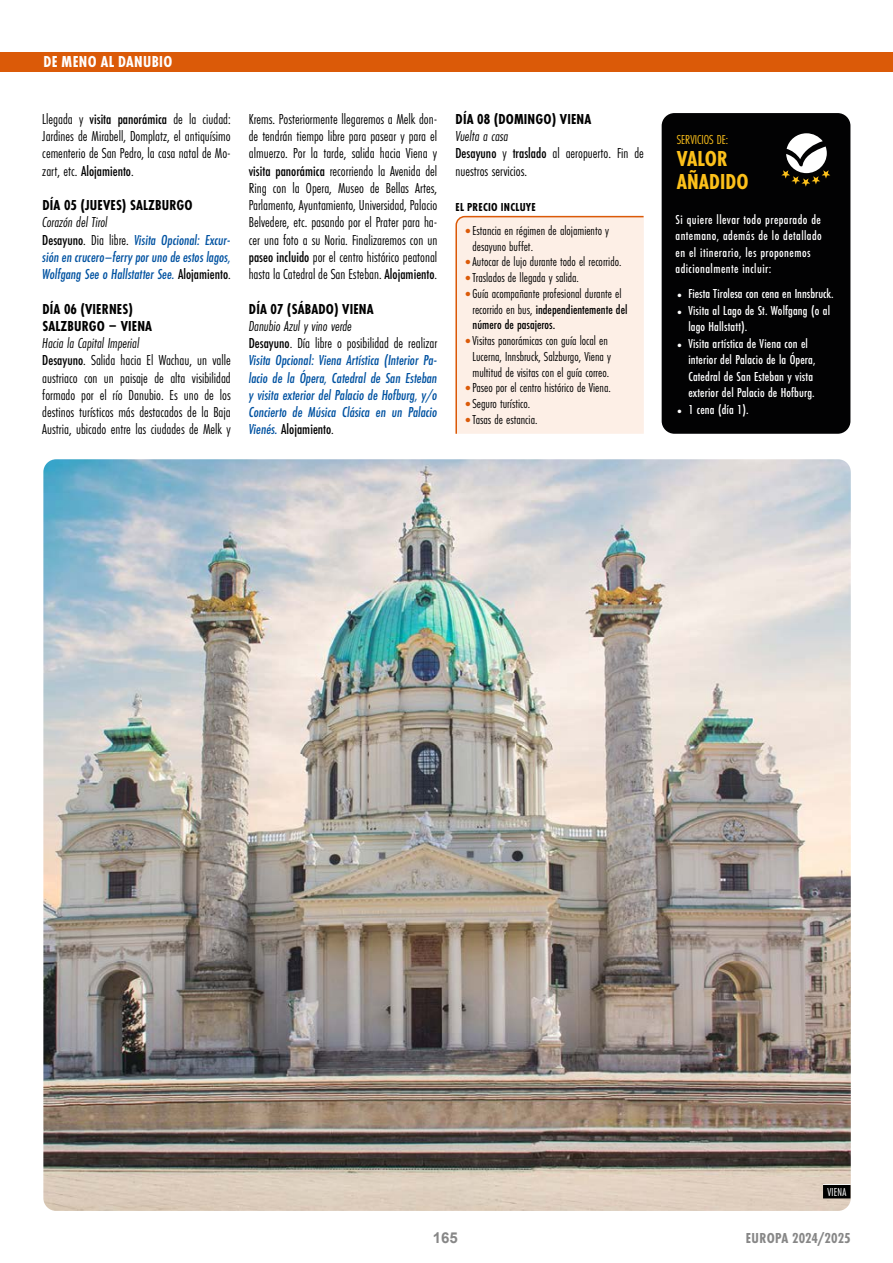
<style>
.page{position:relative;width:893px;height:1263px;background:#fff}
.page>*{position:absolute;margin:0;border:0;box-sizing:border-box;transform-origin:0 0}
.t1{font:700 22.5px/22.5px "Futura PT Cond";color:#fcc01a}
.t2{font:700 16.5px "Futura PT Cond";letter-spacing:.025em;color:#fff}
.t3{font:15px/17.2px "Futura PT Cond";color:#000;text-align:justify}
.t4{font:italic 500 15px/17.2px "Futura PT Cond";color:#0052a1}
.t5{font:700 15px/17.2px "Futura PT Cond";letter-spacing:.01em;color:#000}
.t6{font:700 15px "Futura PT Cond";letter-spacing:.005em;color:#878787}
.t7{font:700 15px "Arial";color:#878787}
.t8{font:13.5px/15.8px "Futura PT Cond";color:#000}
.t9{font:500 13.5px/16.5px "Futura PT Cond";letter-spacing:.01em;color:#fff}
.t10{font:500 13.5px/16.5px "Futura PT Cond";letter-spacing:.03em;color:#fff}
.t11{font:13.5px "Futura PT Cond";color:#fcc01a}
.t12{font:700 12px "Futura PT Cond";letter-spacing:.02em;color:#000}
.t13{font:12px "Futura PT Cond";letter-spacing:.02em;color:#fff}
.s1{font-weight:500}
.s2{font-weight:400;color:#000}
.s3{font-style:normal;color:#000}
.s4{font-weight:400;font-style:normal;color:#000}
.s5{font-style:italic}
.s6{font-family:"The Sans Cd LF3";font-weight:300;font-size:22.5px;color:#db5a08}
.s7{font-family:"The Sans Cd LF3";font-weight:300;font-size:18px}
</style>
<div class="page">
<div style="left:0;top:52px;width:893px;height:20px;background:#db5a08"></div>
<img style="left:43px;top:459px;width:808px;height:752px">
<svg style="left:823px;top:1184px;width:27px;height:1px"></svg>
<div style="left:823px;top:1185px;width:27px;height:13px;background:#000"></div>
<div style="left:455px;top:215px;width:189px;height:219px;background:#fdefe6"></div>
<div style="left:662px;top:113px;width:188px;height:321px;background:#020203;border-radius:13px"></div>
<svg style="left:781px;top:133px;width:49px;height:54px"></svg>
<p class="t2" style="left:43px;top:52px;width:130px">DE MENO AL DANUBIO</p>
<p class="t3" style="left:42px;top:110px;width:190px">Llegada y <span class="s1">visita panorámica</span> de la ciudad:<br>Jardines de Mirabell, Domplatz, el antiquísimo cementerio de San Pedro, la casa natal de Mo&shy;zart, etc. <span class="s1">Alojamiento</span>.</p>
<p class="t5" style="left:42px;top:197px;width:152px">DÍA 05 (JUEVES) SALZBURGO</p>
<p class="t4" style="left:42px;top:214px;width:190px"><span class="s2">Corazón del Tirol<br></span><span class="s3">Desayuno</span><span class="s4">. Dia libre.</span> Visita Opcional: Excur&shy;sión en crucero–ferry por uno de estos lagos, Wolfgang See o Hallstatter See. <span class="s3">Alojamiento</span><span class="s4">.</span></p>
<p class="t5" style="left:42px;top:300px;width:111px">DÍA 06 (VIERNES)<br>SALZBURGO – VIENA</p>
<p class="t3" style="left:42px;top:335px;width:190px;text-align:left"><span class="s5">Hacia la Capital Imperial<br></span><span class="s1">Desayuno</span>. Salida hacia El Wachau, un valle austriaco con un paisaje de alta visibilidad formado por el río Danubio. Es uno de los destinos turísticos más destacados de la Baja Austria, ubicado entre las ciudades de Melk y</p>
<p class="t3" style="left:249px;top:110px;width:190px">Krems. Posteriormente llegaremos a Melk don&shy;de tendrán tiempo libre para pasear y para el almuerzo. Por la tarde, salida hacia Viena y <span class="s1">visita panorámica</span> recorriendo la Avenida del Ring con la Opera, Museo de Bellas Artes, Parlamento, Ayuntamiento, Universidad, Palacio Belvedere, etc. pasando por el Prater para ha&shy;cer una foto a su Noria. Finalizaremos con un <span class="s1">paseo incluido</span> por el centro histórico peatonal hasta la Catedral de San Esteban. <span class="s1">Alojamiento</span>.</p>
<p class="t5" style="left:249px;top:300px;width:126px">DÍA 07 (SÁBADO) VIENA</p>
<p class="t4" style="left:249px;top:317px;width:190px"><span class="s2">Danubio Azul y vino verde<br></span><span class="s3">Desayuno</span><span class="s4">. Día libre o posibilidad de realizar </span>Visita Opcional: Viena Artística (Interior Pa&shy;lacio de la Ópera, Catedral de San Esteban y visita exterior del Palacio de Hofburg, y/o Concierto de Música Clásica en un Palacio Vienés. <span class="s3">Alojamiento</span><span class="s4">.</span></p>
<p class="t5" style="left:456px;top:110px;width:137px">DÍA 08 (DOMINGO) VIENA</p>
<p class="t3" style="left:455px;top:128px;width:190px;text-align:left"><span class="s5">Vuelta a casa<br></span><span class="s1">Desayuno</span> y <span class="s1">traslado</span> al aeropuerto. Fin de nuestros servicios.</p>
<p class="t12" style="left:456px;top:200px;width:82px">EL PRECIO INCLUYE</p>
<p class="t8" style="left:472px;top:223px;width:138px;text-indent:-9px"><span class="s6">•</span>Estancia en régimen de alojamiento y desayuno buffet.</p>
<p class="t8" style="left:464px;top:254px;width:159px"><span class="s6">•</span>Autocar de lujo durante todo el recorrido.</p>
<p class="t8" style="left:464px;top:270px;width:116px"><span class="s6">•</span>Traslados de llegada y salida.</p>
<p class="t8" style="left:472px;top:286px;width:156px;text-indent:-9px"><span class="s6">•</span>Guía acompañante profesional durante el recorrido en bus, <span class="s1">independientemente del número de pasajeros.</span></p>
<p class="t8" style="left:472px;top:333px;width:140px;text-indent:-9px"><span class="s6">•</span>Visitas panorámicas con guía local en<br>Lucerna, Innsbruck, Salzburgo, Viena y multitud de visitas con el guía correo.</p>
<p class="t8" style="left:464px;top:380px;width:148px"><span class="s6">•</span>Paseo por el centro histórico de Viena.</p>
<p class="t8" style="left:464px;top:396px;width:68px"><span class="s6">•</span>Seguro turístico.</p>
<p class="t8" style="left:464px;top:412px;width:75px"><span class="s6">•</span>Tasas de estancia.</p>
<p class="t11" style="left:677px;top:132px;width:53px">SERVICIOS DE:</p>
<h1 class="t1" style="left:677px;top:148px;width:73px">VALOR<br>AÑADIDO</h1>
<p class="t10" style="left:676px;top:211px;width:148px">Si quiere llevar todo preparado de antemano, además de lo detallado en el itinerario, les proponemos adicionalmente incluir:</p>
<p class="t9" style="left:676px;top:286px;width:159px"><span class="s7">•</span> Fiesta Tirolesa con cena en Innsbruck.</p>
<p class="t9" style="left:688px;top:302px;width:143px;text-indent:-12px"><span class="s7">•</span> Visita al Lago de St. Wolfgang (o al lago Hallstatt).</p>
<p class="t9" style="left:688px;top:335px;width:129px;text-indent:-12px"><span class="s7">•</span> Visita artística de Viena con el interior del Palacio de la Ópera,<br>Catedral de San Esteban y vista exterior del Palacio de Hofburg.</p>
<p class="t9" style="left:676px;top:401px;width:74px"><span class="s7">•</span> 1 cena (día 1).</p>
<p class="t13" style="left:827px;top:1184px;width:21px">VIENA</p>
<p class="t7" style="left:433px;top:1228px;width:27px">165</p>
<p class="t6" style="left:746px;top:1229px;width:106px">EUROPA 2024/2025</p>
</div>
